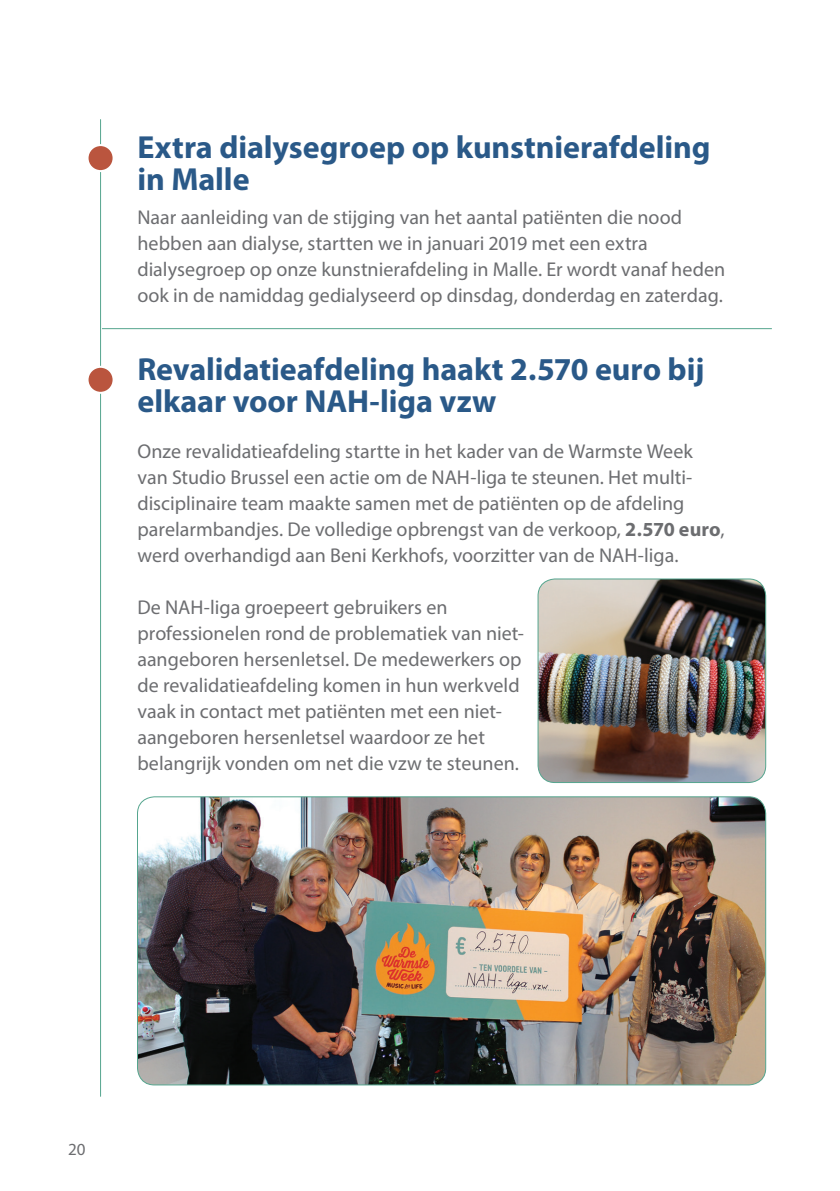
<style>
.page{position:relative;width:840px;height:1191px;background:#fff}
.page>*{position:absolute;margin:0;border:0;box-sizing:border-box;transform-origin:0 0}
.t1{font:700 32px/32px "Myriad Pro";letter-spacing:-.005em;color:#2a5988}
.t2{font:20px/26px "Myriad Pro";color:#6c6d70}
.t3{font:17px "Myriad Pro";color:#6c6d70}
.s1{font-weight:700}
</style>
<div class="page">
<hr style="left:100px;top:120px;width:1px;height:976px;background:#55a58e">
<div style="left:87px;top:145px;width:26px;height:26px;background:#ba553e;border-radius:50%"></div>
<div style="left:86px;top:144px;width:28px;height:28px;border:2px solid #fff;border-radius:50%"></div>
<hr style="left:102px;top:328px;width:669px;height:1px;background:#55a58e">
<div style="left:87px;top:367px;width:26px;height:26px;background:#ba553e;border-radius:50%"></div>
<div style="left:86px;top:366px;width:28px;height:28px;border:2px solid #fff;border-radius:50%"></div>
<img style="left:137px;top:797px;width:628px;height:288px">
<img style="left:539px;top:579px;width:226px;height:203px">
<div style="left:537px;top:578px;width:228px;height:205px;border:1px solid #55a58e;border-radius:17px"></div>
<h1 class="t1" style="left:137px;top:130px;width:574px">Extra dialysegroep op kunstnierafdeling in Malle</h1>
<p class="t2" style="left:137px;top:204px;width:589px">Naar aanleiding van de stijging van het aantal patiënten die nood hebben aan dialyse, startten we in januari 2019 met een extra dialysegroep op onze kunstnierafdeling in Malle. Er wordt vanaf heden ook in de namiddag gedialyseerd op dinsdag, donderdag en zaterdag.</p>
<h1 class="t1" style="left:137px;top:352px;width:568px">Revalidatieafdeling haakt 2.570 euro bij elkaar voor NAH-liga vzw</h1>
<p class="t2" style="left:137px;top:438px;width:588px">Onze revalidatieafdeling startte in het kader van de Warmste Week van Studio Brussel een actie om de NAH-liga te steunen. Het multi&shy;disciplinaire team maakte samen met de patiënten op de afdeling parelarmbandjes. De volledige opbrengst van de verkoop, <span class="s1">2.570 euro</span>, werd overhandigd aan Beni Kerkhofs, voorzitter van de NAH-liga.</p>
<p class="t2" style="left:137px;top:594px;width:388px">De NAH-liga groepeert gebruikers en professionelen rond de problematiek van niet&shy;aangeboren hersenletsel. De medewerkers op de revalidatieafdeling komen in hun werkveld vaak in contact met patiënten met een niet&shy;aangeboren hersenletsel waardoor ze het belangrijk vonden om net die vzw te steunen.</p>
<p class="t3" style="left:68px;top:1138px;width:19px">20</p>
</div>
